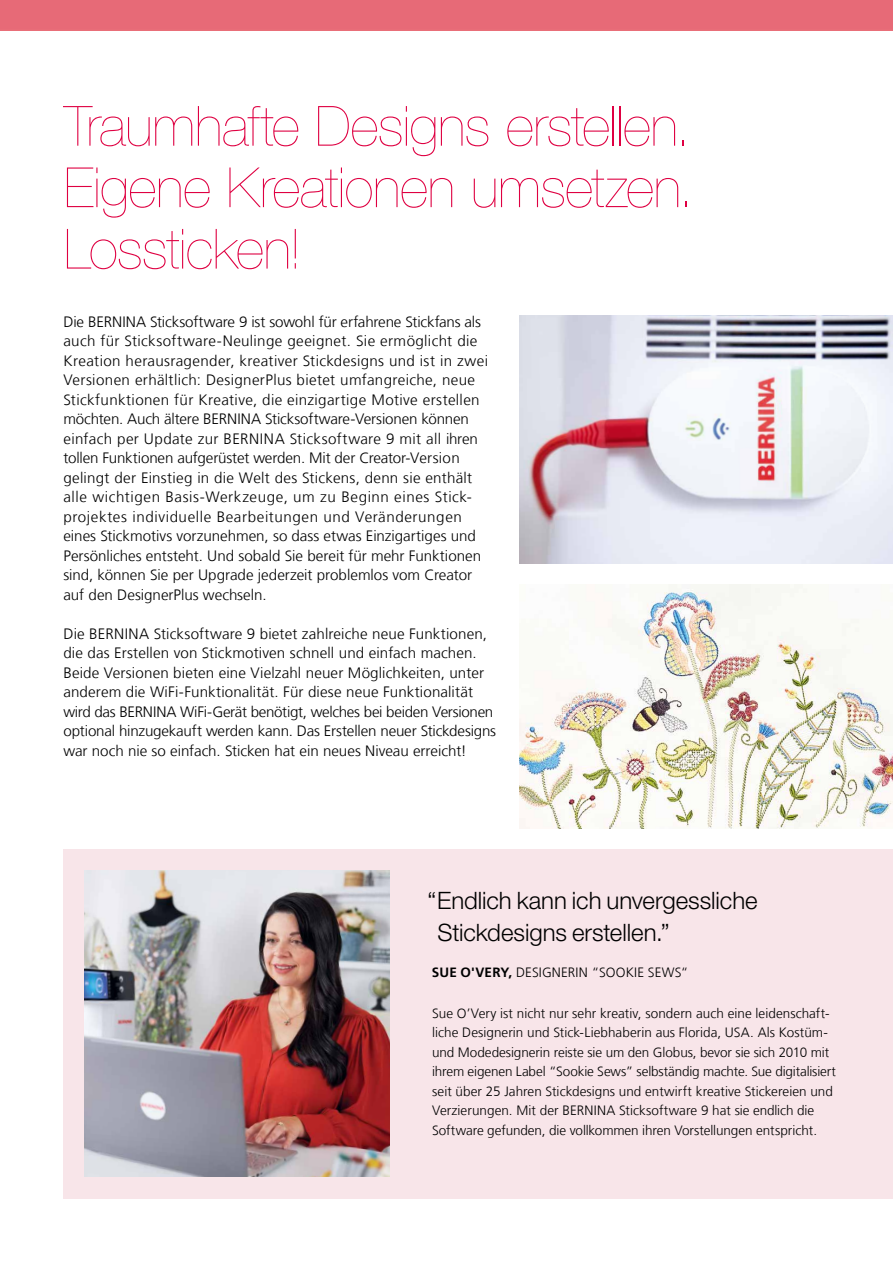
<style>
.page{position:relative;width:893px;height:1263px;background:#fff}
.page>*{position:absolute;margin:0;border:0;box-sizing:border-box;transform-origin:0 0}
.t1{font:200 55.5px/61.5px "Helvetica Neue LT Std";letter-spacing:-.01em;color:#df0042;text-align:justify}
.t2{font:300 24px/31.5px "Helvetica Neue LT Std";color:#000}
.t3{font:300 15px/19.5px "Frutiger LT Com";letter-spacing:.005em;color:#000}
.t4{font:300 13.5px/19.5px "Frutiger LT Com";color:#000}
.s1{font-weight:700}
</style>
<div class="page">
<img style="left:519px;top:585px;width:374px;height:243px">
<img style="left:519px;top:316px;width:374px;height:248px">
<div style="left:63px;top:849px;width:830px;height:350px;background:#f8e5e9"></div>
<img style="left:85px;top:871px;width:304px;height:306px">
<div style="left:0;top:0;width:893px;height:31px;background:#e76a77"></div>
<h1 class="t1" style="left:64px;top:95px;width:632px">Traumhafte Designs erstellen.<br>Eigene Kreationen umsetzen.<br>Lossticken!</h1>
<p class="t3" style="left:63px;top:312px;width:426px">Die BERNINA Sticksoftware 9 ist sowohl für erfahrene Stickfans als auch für Sticksoftware-Neulinge geeignet. Sie ermöglicht die Kreation herausragender, kreativer Stickdesigns und ist in zwei Versionen erhältlich: DesignerPlus bietet umfangreiche, neue Stickfunktionen für Kreative, die einzigartige Motive erstellen möchten. Auch ältere BERNINA Sticksoftware-Versionen können einfach per Update zur BERNINA Sticksoftware 9 mit all ihren tollen Funktionen aufgerüstet werden. Mit der Creator-Version gelingt der Einstieg in die Welt des Stickens, denn sie enthält alle wichtigen Basis-Werkzeuge, um zu Beginn eines Stick&shy;projektes individuelle Bearbeitungen und Veränderungen eines Stickmotivs vorzunehmen, so dass etwas Einzigartiges und Persönliches entsteht. Und sobald Sie bereit für mehr Funktionen sind, können Sie per Upgrade jederzeit problemlos vom Creator auf den DesignerPlus wechseln.</p>
<p class="t3" style="left:63px;top:624px;width:434px">Die BERNINA Sticksoftware 9 bietet zahlreiche neue Funktionen, die das Erstellen von Stickmotiven schnell und einfach machen.<br>Beide Versionen bieten eine Vielzahl neuer Möglichkeiten, unter anderem die WiFi-Funktionalität. Für diese neue Funktionalität wird das BERNINA WiFi-Gerät benötigt, welches bei beiden Versionen optional hinzugekauft werden kann. Das Erstellen neuer Stickdesigns war noch nie so einfach. Sticken hat ein neues Niveau erreicht!</p>
<h2 class="t2" style="left:437px;top:884px;width:322px;text-indent:-10px">“Endlich kann ich unvergessliche<br>Stickdesigns erstellen.”</h2>
<p class="t4" style="left:432px;top:962px;width:258px"><span class="s1">SUE O'VERY,</span> DESIGNERIN “SOOKIE SEWS“</p>
<p class="t4" style="left:432px;top:1003px;width:405px">Sue O’Very ist nicht nur sehr kreativ, sondern auch eine leidenschaft&shy;liche Designerin und Stick-Liebhaberin aus Florida, USA. Als Kostüm&shy;und Modedesignerin reiste sie um den Globus, bevor sie sich 2010 mit ihrem eigenen Label “Sookie Sews” selbständig machte. Sue digitalisiert seit über 25 Jahren Stickdesigns und entwirft kreative Stickereien und Verzierungen. Mit der BERNINA Sticksoftware 9 hat sie endlich die Software gefunden, die vollkommen ihren Vorstellungen entspricht.</p>
</div>
